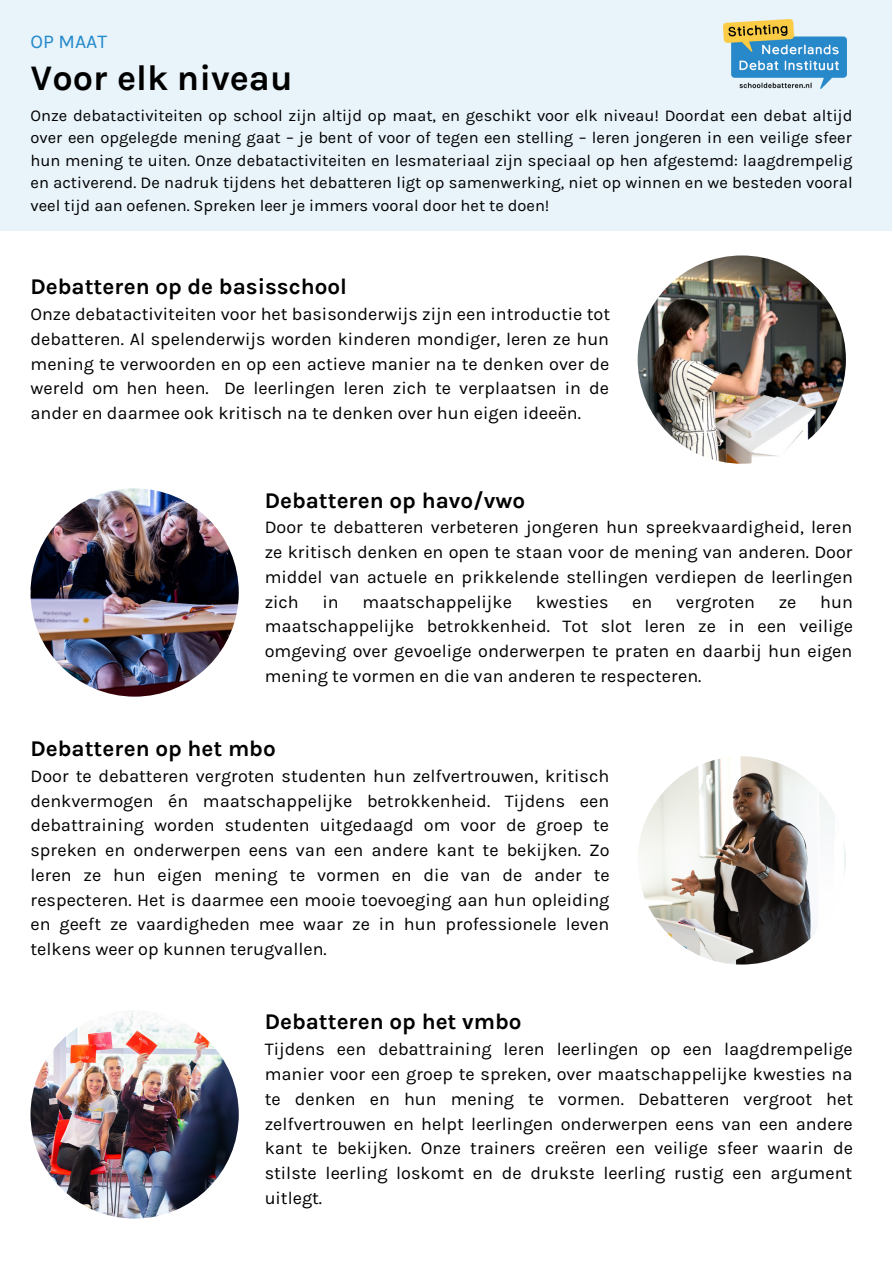
<style>
.page{position:relative;width:893px;height:1264px;background:#fff}
.page>*{position:absolute;margin:0;border:0;box-sizing:border-box;transform-origin:0 0}
.t1{font:700 36px "NDI Karla";color:#000}
.t2{font:700 22.5px "NDI Karla";color:#000}
.t3{font:19.5px "NDI Karla";color:#2289cb}
.t4{font:18px/24.8px "NDI Karla";color:#000;text-align:justify}
.t5{font:16.5px/22.5px "NDI Karla";color:#000;text-align:justify}
</style>
<div class="page">
<div style="left:0;top:0;width:891px;height:230px;background:#e8f3fa"></div>
<img style="left:637px;top:255px;width:208px;height:208px;border-radius:50%">
<img style="left:30px;top:488px;width:209px;height:208px;border-radius:50%">
<img style="left:30px;top:1010px;width:209px;height:208px;border-radius:50%">
<img style="left:637px;top:756px;width:208px;height:208px;border-radius:50%">
<img style="left:723px;top:19px;width:123px;height:70px">
<p class="t3" style="left:30px;top:30px;width:78px">OP MAAT</p>
<h1 class="t1" style="left:30px;top:57px;width:263px">Voor elk niveau</h1>
<p class="t5" style="left:30px;top:104px;width:823px">Onze debatactiviteiten op school zijn altijd op maat, en geschikt voor elk niveau! Doordat een debat altijd over een opgelegde mening gaat – je bent of voor of tegen een stelling – leren jongeren in een veilige sfeer hun mening te uiten. Onze debatactiviteiten en lesmateriaal zijn speciaal op hen afgestemd: laagdrempelig en activerend. De nadruk tijdens het debatteren ligt op samenwerking, niet op winnen en we besteden vooral veel tijd aan oefenen. Spreken leer je immers vooral door het te doen!</p>
<p class="t2" style="left:30px;top:274px;width:318px">Debatteren op de basisschool</p>
<p class="t4" style="left:30px;top:302px;width:581px">Onze debatactiviteiten voor het basisonderwijs zijn een introductie tot debatteren. Al spelenderwijs worden kinderen mondiger, leren ze hun mening te verwoorden en op een actieve manier na te denken over de wereld om hen heen. De leerlingen leren zich te verplaatsen in de ander en daarmee ook kritisch na te denken over hun eigen ideeën.</p>
<p class="t2" style="left:265px;top:487px;width:262px">Debatteren op havo/vwo</p>
<p class="t4" style="left:265px;top:515px;width:589px">Door te debatteren verbeteren jongeren hun spreekvaardigheid, leren ze kritisch denken en open te staan voor de mening van anderen. Door middel van actuele en prikkelende stellingen verdiepen de leerlingen zich</p>
<p class="t4" style="left:322px;top:589px;width:18px">in</p>
<p class="t4" style="left:362px;top:589px;width:151px">maatschappelijke</p>
<p class="t4" style="left:535px;top:589px;width:74px">kwesties</p>
<p class="t4" style="left:632px;top:589px;width:22px">en</p>
<p class="t4" style="left:676px;top:589px;width:80px">vergroten</p>
<p class="t4" style="left:778px;top:589px;width:19px">ze</p>
<p class="t4" style="left:265px;top:589px;width:589px;text-indent:555px">hun maatschappelijke betrokkenheid. Tot slot leren ze in een veilige omgeving over gevoelige onderwerpen te praten en daarbij hun eigen mening te vormen en die van anderen te respecteren.</p>
<p class="t2" style="left:30px;top:735px;width:247px">Debatteren op het mbo</p>
<p class="t4" style="left:30px;top:763px;width:580px">Door te debatteren vergroten studenten hun zelfvertrouwen, kritisch denkvermogen én maatschappelijke betrokkenheid. Tijdens een debattraining worden studenten uitgedaagd om voor de groep te spreken en onderwerpen eens van een andere kant te bekijken. Zo leren ze hun eigen mening te vormen en die van de ander te respecteren. Het is daarmee een mooie toevoeging aan hun opleiding en geeft ze vaardigheden mee waar ze in hun professionele leven telkens weer op kunnen terugvallen.</p>
<p class="t2" style="left:265px;top:1008px;width:258px">Debatteren op het vmbo</p>
<p class="t4" style="left:265px;top:1036px;width:590px">Tijdens een debattraining leren leerlingen op een laagdrempelige manier voor een groep te spreken, over maatschappelijke kwesties na te denken en hun mening te vormen. Debatteren vergroot het zelfvertrouwen en helpt leerlingen onderwerpen eens van een andere kant te bekijken. Onze trainers creëren een veilige sfeer waarin de stilste leerling loskomt en de drukste leerling rustig een argument uitlegt.</p>
</div>
